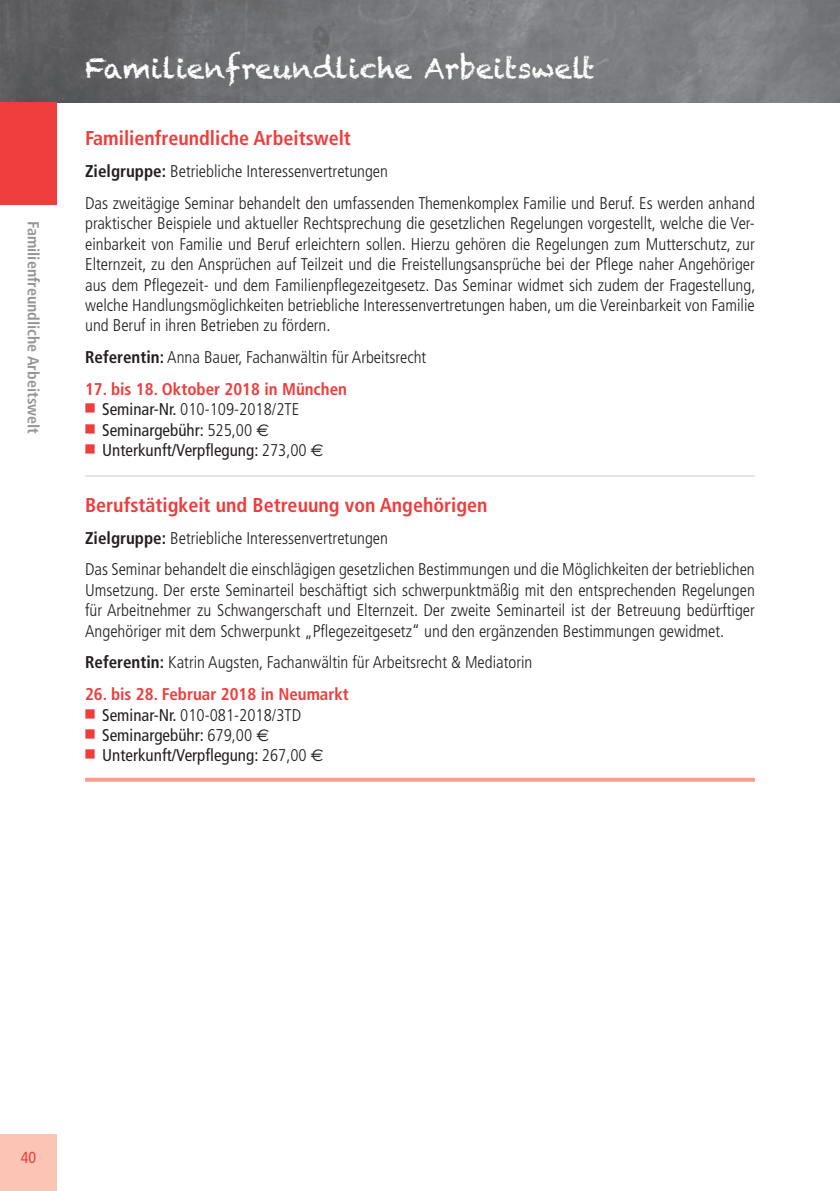
<style>
.page{position:relative;width:840px;height:1191px;background:#fff}
.page>*{position:absolute;margin:0;border:0;box-sizing:border-box;transform-origin:0 0}
.t1{font:28px "Chalkduster";color:#fff}
.t2{font:700 condensed 20px "Frutiger";color:#ee3d3c}
.t3{font:300 condensed 17px/20.4px "Frutiger";color:#231f20}
.t4{font:condensed 17px "Frutiger";color:#231f20}
.t5{font:700 condensed 17px "Frutiger";color:#ee3d3c}
.t6{font:700 condensed 16px "Frutiger";color:#939598}
.t7{font:condensed 16px "Frutiger";color:#ee3d3c}
.s1{font-weight:700}
.s2{font-weight:400}
.s3{font-weight:300}
.s4{font-family:"Euro Sans";font-stretch:normal}
</style>
<div class="page">
<div style="left:0;top:1134px;width:57px;height:57px;background:#fbc4b4"></div>
<img style="left:0;top:0;width:839px;height:102px">
<div style="left:0;top:102px;width:57px;height:102px;background:#ee3d3c"></div>
<hr style="left:85px;top:475px;width:669px;height:1px;background:#c7c8ca">
<svg style="left:85px;top:777px;width:669px;height:4px;background:#f7b1a0"></svg>
<p class="t6" style="left:43px;top:221px;width:214px;rotate:90deg">Familienfreundliche Arbeitswelt</p>
<h1 class="t1" style="left:85px;top:52px;width:511px">Familienfreundliche Arbeitswelt</h1>
<p class="t2" style="left:85px;top:127px;width:267px">Familienfreundliche Arbeitswelt</p>
<p class="t3" style="left:85px;top:156px;width:670px;line-height:31.8px"><span class="s1">Zielgruppe:</span> Betriebliche Interessenvertretungen<br>Das zweitägige Seminar behandelt den umfassenden Themenkomplex Familie und Beruf. Es werden anhand</p>
<p class="t3" style="left:85px;top:213px;width:671px;text-align:justify">praktischer Beispiele und aktueller Rechtsprechung die gesetzlichen Regelungen vorgestellt, welche die Ver&shy;einbarkeit von Familie und Beruf erleichtern sollen. Hierzu gehören die Regelungen zum Mutterschutz, zur Elternzeit, zu den Ansprüchen auf Teilzeit und die Freistellungsansprüche bei der Pflege naher Angehöriger aus dem Pflegezeit- und dem Familienpflegezeitgesetz. Das Seminar widmet sich zudem der Fragestellung, welche Handlungsmöglichkeiten betriebliche Interessenvertretungen haben, um die Vereinbarkeit von Familie und Beruf in ihren Betrieben zu fördern.</p>
<p class="t3" style="left:85px;top:347px;width:342px"><span class="s1">Referentin:</span> Anna Bauer, Fachanwältin für Arbeitsrecht</p>
<p class="t5" style="left:85px;top:379px;width:263px">17. bis 18. Oktober 2018 in München</p>
<p class="t3" style="left:85px;top:399px;width:215px"><sup>■</sup> <span class="s2">Seminar-Nr.</span> 010-109-2018/2TE</p>
<p class="t4" style="left:85px;top:420px;width:185px"><sup>■</sup> Seminargebühr: <span class="s3">525,00</span> <span class="s4">E</span></p>
<p class="t4" style="left:85px;top:440px;width:240px"><sup>■</sup> Unterkunft/Verpflegung: <span class="s3">273,00</span> <span class="s4">E</span></p>
<p class="t2" style="left:85px;top:493px;width:404px">Berufstätigkeit und Betreuung von Angehörigen</p>
<p class="t3" style="left:85px;top:522px;width:670px;line-height:31.8px"><span class="s1">Zielgruppe:</span> Betriebliche Interessenvertretungen<br>Das Seminar behandelt die einschlägigen gesetzlichen Bestimmungen und die Möglichkeiten der betrieblichen</p>
<p class="t3" style="left:85px;top:580px;width:670px;text-align:justify">Umsetzung. Der erste Seminarteil beschäftigt sich schwerpunktmäßig mit den entsprechenden Regelungen für Arbeitnehmer zu Schwangerschaft und Elternzeit. Der zweite Seminarteil ist der Betreuung bedürftiger Angehöriger mit dem Schwerpunkt „Pflegezeitgesetz“ und den ergänzenden Bestimmungen gewidmet.</p>
<p class="t3" style="left:85px;top:652px;width:448px"><span class="s1">Referentin:</span> Katrin Augsten, Fachanwältin für Arbeitsrecht &amp; Mediatorin</p>
<p class="t5" style="left:85px;top:684px;width:265px">26. bis 28. Februar 2018 in Neumarkt</p>
<p class="t3" style="left:85px;top:704px;width:217px"><sup>■</sup> <span class="s2">Seminar-Nr.</span> 010-081-2018/3TD</p>
<p class="t4" style="left:85px;top:725px;width:185px"><sup>■</sup> Seminargebühr: <span class="s3">679,00</span> <span class="s4">E</span></p>
<p class="t4" style="left:85px;top:745px;width:240px"><sup>■</sup> Unterkunft/Verpflegung: <span class="s3">267,00</span> <span class="s4">E</span></p>
<p class="t7" style="left:21px;top:1148px;width:17px">40</p>
</div>
